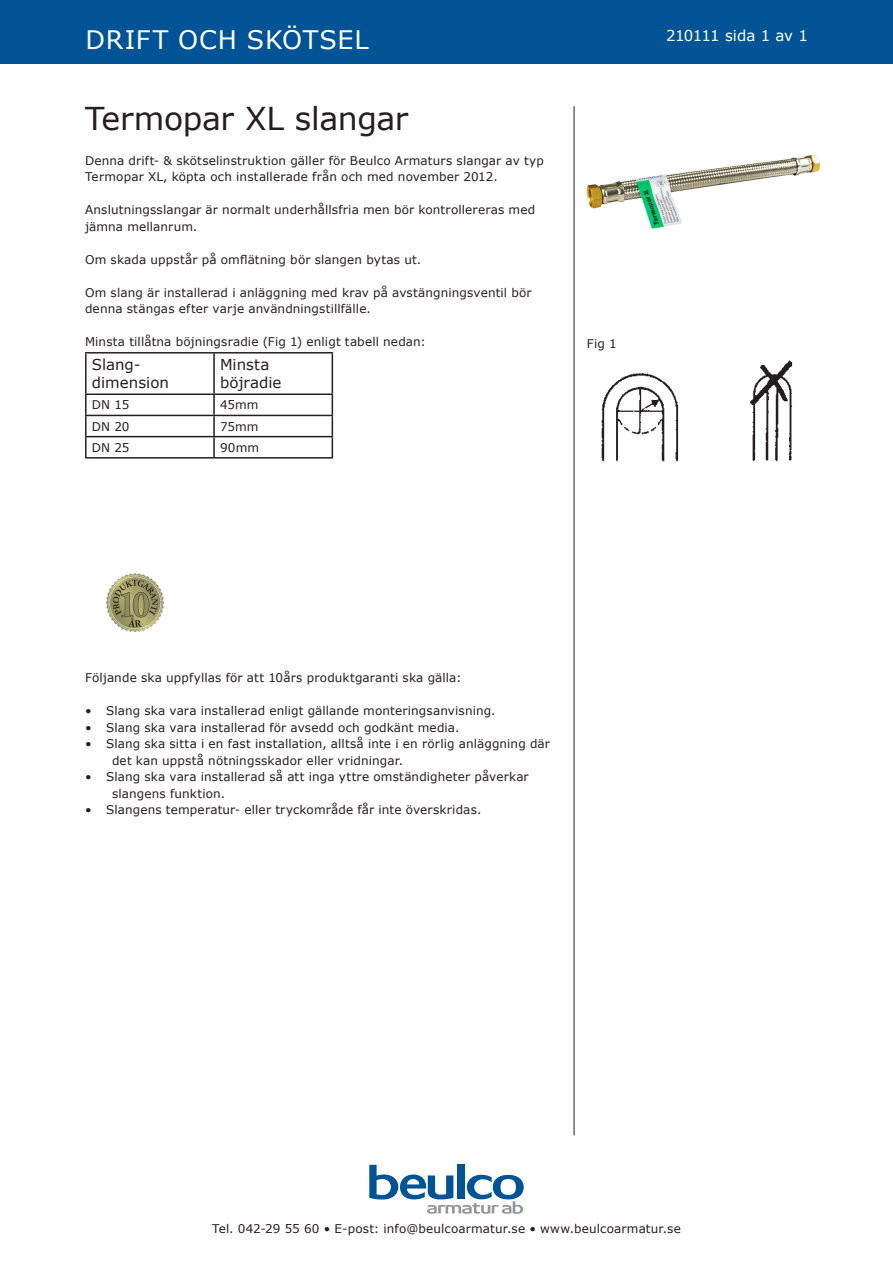
<style>
.page{position:relative;width:893px;height:1263px;background:#fff}
.page>*{position:absolute;margin:0;border:0;box-sizing:border-box;transform-origin:0 0}
.t1{font:31.5px "Verdana";letter-spacing:-.01em;color:#231f20}
.t2{font:25.5px "Verdana";letter-spacing:.025em;color:#fff}
.t3{font:15px "Verdana";color:#231f20}
.t4{font:15px "Verdana";letter-spacing:-.035em;color:#fff}
.Brödtext{font:12px/16.5px "Verdana";letter-spacing:.01em;color:#231f20}
</style>
<div class="page">
<div style="left:0;top:0;width:893px;height:64px;background:#005495"></div>
<hr style="left:574px;top:106px;width:1px;height:1029px;background:#231f20">
<svg style="left:369px;top:1165px;width:155px;height:49px"></svg>
<hr style="left:85px;top:352px;width:129px;height:2px;background:#231f20">
<hr style="left:85px;top:354px;width:2px;height:39px;background:#231f20">
<hr style="left:214px;top:352px;width:119px;height:2px;background:#231f20">
<hr style="left:213px;top:354px;width:2px;height:39px;background:#231f20">
<hr style="left:332px;top:354px;width:1px;height:39px;background:#231f20">
<hr style="left:85px;top:393px;width:129px;height:2px;background:#231f20">
<hr style="left:85px;top:395px;width:2px;height:20px;background:#231f20">
<hr style="left:214px;top:393px;width:119px;height:2px;background:#231f20">
<hr style="left:213px;top:395px;width:2px;height:20px;background:#231f20">
<hr style="left:85px;top:415px;width:129px;height:1px;background:#231f20">
<hr style="left:85px;top:416px;width:2px;height:20px;background:#231f20">
<hr style="left:214px;top:415px;width:119px;height:1px;background:#231f20">
<hr style="left:213px;top:416px;width:2px;height:20px;background:#231f20">
<hr style="left:85px;top:436px;width:129px;height:1px;background:#231f20">
<hr style="left:85px;top:437px;width:2px;height:20px;background:#231f20">
<hr style="left:214px;top:436px;width:119px;height:1px;background:#231f20">
<hr style="left:213px;top:437px;width:2px;height:20px;background:#231f20">
<svg style="left:332px;top:395px;width:1px;height:62px"></svg>
<hr style="left:85px;top:457px;width:129px;height:2px;background:#231f20">
<hr style="left:214px;top:457px;width:119px;height:2px;background:#231f20">
<img style="left:106px;top:574px;width:58px;height:57px">
<img style="left:601px;top:360px;width:192px;height:102px">
<img style="left:587px;top:155px;width:232px;height:74px">
<h2 class="t2" style="left:85px;top:22px;width:285px">DRIFT OCH SKÖTSEL</h2>
<p class="t4" style="left:666px;top:25px;width:143px">210111 sida 1 av 1</p>
<h1 class="t1" style="left:85px;top:97px;width:325px">Termopar XL slangar</h1>
<p class="Brödtext" style="left:85px;top:152px;width:460px">Denna drift- &amp; skötselinstruktion gäller för Beulco Armaturs slangar av typ<br>Termopar XL, köpta och installerade från och med november 2012.</p>
<p class="Brödtext" style="left:85px;top:201px;width:452px">Anslutningsslangar är normalt underhållsfria men bör kontrollereras med jämna mellanrum.</p>
<p class="Brödtext" style="left:85px;top:251px;width:338px">Om skada uppstår på omflätning bör slangen bytas ut.</p>
<p class="Brödtext" style="left:85px;top:284px;width:448px">Om slang är installerad i anläggning med krav på avstängningsventil bör denna stängas efter varje användningstillfälle.</p>
<p class="Brödtext" style="left:85px;top:333px;width:342px">Minsta tillåtna böjningsradie (Fig 1) enligt tabell nedan:</p>
<p class="t3" style="left:92px;top:354px;width:50px">Slang-</p>
<p class="t3" style="left:92px;top:372px;width:79px">dimension</p>
<p class="t3" style="left:220px;top:354px;width:51px">Minsta</p>
<p class="t3" style="left:220px;top:372px;width:63px">böjradie</p>
<p class="Brödtext" style="left:92px;top:397px;width:39px">DN 15</p>
<p class="Brödtext" style="left:220px;top:397px;width:40px">45mm</p>
<p class="Brödtext" style="left:92px;top:418px;width:39px">DN 20</p>
<p class="Brödtext" style="left:220px;top:418px;width:40px">75mm</p>
<p class="Brödtext" style="left:92px;top:439px;width:39px">DN 25</p>
<p class="Brödtext" style="left:220px;top:439px;width:41px">90mm</p>
<p class="Brödtext" style="left:587px;top:335px;width:31px">Fig 1</p>
<p class="Brödtext" style="left:85px;top:669px;width:378px">Följande ska uppfyllas för att 10års produktgaranti ska gälla:</p>
<p class="Brödtext" style="left:85px;top:702px;width:412px">• Slang ska vara installerad enligt gällande monteringsanvisning.</p>
<p class="Brödtext" style="left:85px;top:719px;width:376px">• Slang ska vara installerad för avsedd och godkänt media.</p>
<p class="Brödtext" style="left:112px;top:735px;width:439px;text-indent:-27px">• Slang ska sitta i en fast installation, alltså inte i en rörlig anläggning där det kan uppstå nötningsskador eller vridningar.</p>
<p class="Brödtext" style="left:112px;top:768px;width:418px;text-indent:-27px">• Slang ska vara installerad så att inga yttre omständigheter påverkar slangens funktion.</p>
<p class="Brödtext" style="left:85px;top:801px;width:398px">• Slangens temperatur- eller tryckområde får inte överskridas.</p>
<p class="Brödtext" style="left:212px;top:1220px;width:470px">Tel. 042-29 55 60 • E-post: info@beulcoarmatur.se • www.beulcoarmatur.se</p>
</div>
